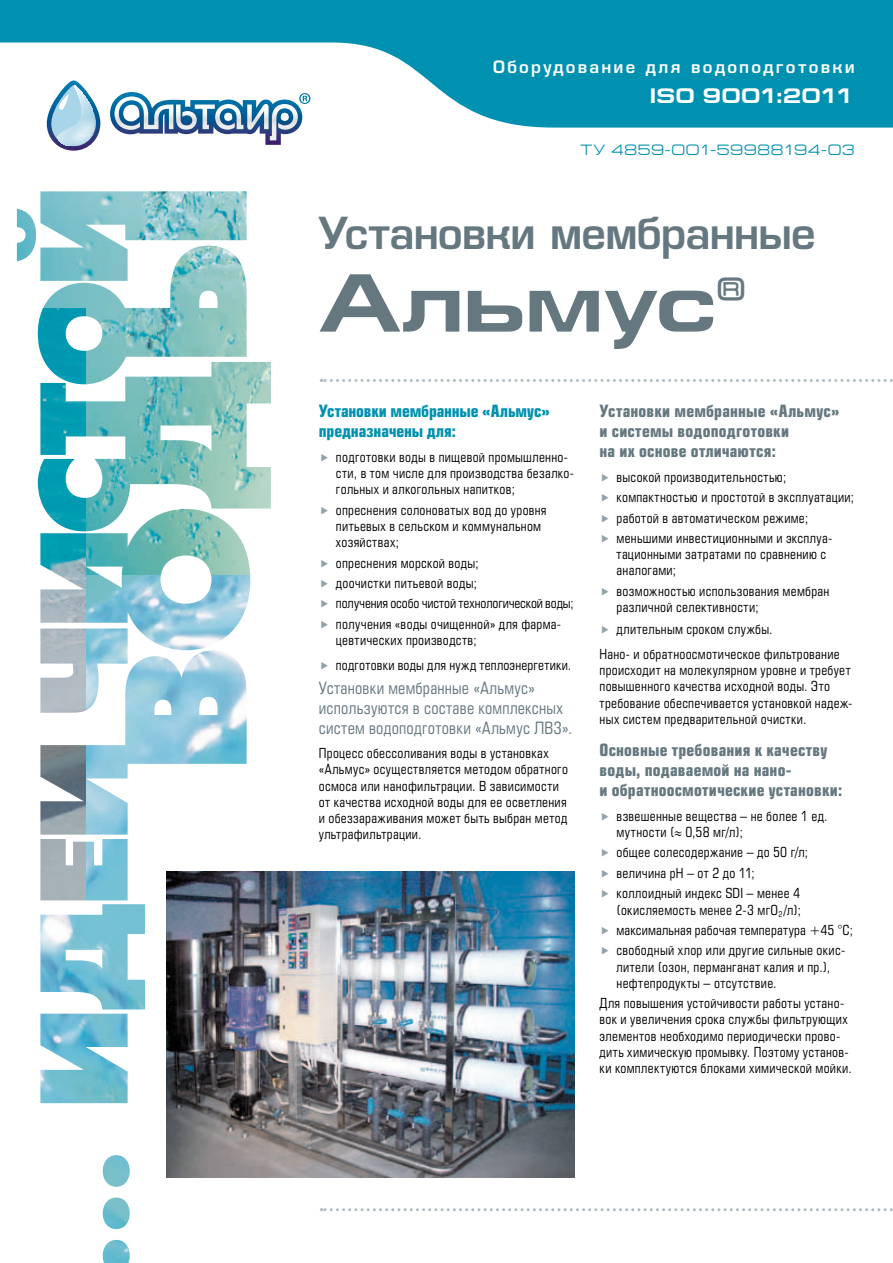
<style>
.page{position:relative;width:893px;height:1263px;background:#fff}
.page>*{position:absolute;margin:0;border:0;box-sizing:border-box;transform-origin:0 0}
.t1{font:700 82.5px "Europe Extended C";letter-spacing:-.02em;color:#65777f}
.t2{font:46.5px "Eurofont Medium C";letter-spacing:-.025em;color:#65777f}
.t3{font:700 21px "Europe Extended C";letter-spacing:.01em;color:#fff}
.t4{font:18px "Eurofont Medium C";letter-spacing:.125em;color:#fff}
.t5{font:700 16.5px/19.8px "Europe Condensed C";letter-spacing:.01em;color:#65777f}
.t6{font:16.5px/19.8px "Europe Condensed C";letter-spacing:.015em;color:#65777f}
.t7{font:700 16.5px/19.8px "Europe Condensed C";letter-spacing:-.01em;color:#0091b0}
.t8{font:15px "Europe Extended C";letter-spacing:.025em;color:#0091b0}
.t9{font:13.5px/16.2px "Europe Condensed C";letter-spacing:.02em;color:#000}
</style>
<div class="page">
<svg style="left:0;top:0;width:893px;height:128px;fill:#0091b0"></svg>
<svg style="left:16px;top:191px;width:277px;height:1072px"></svg>
<img style="left:47px;top:81px;width:53px;height:70px">
<img style="left:110px;top:92px;width:192px;height:53px">
<img style="left:114px;top:96px;width:184px;height:44px">
<svg style="left:51px;top:85px;width:45px;height:62px;background:#a6cade"></svg>
<svg style="left:299px;top:93px;width:11px;height:11px"></svg>
<svg style="left:321px;top:1208px;width:572px;height:3px"></svg>
<svg style="left:321px;top:379px;width:572px;height:3px"></svg>
<img style="left:167px;top:872px;width:407px;height:305px">
<h3 class="t4" style="left:493px;top:56px;width:363px">Оборудование для водоподготовки</h3>
<h3 class="t3" style="left:649px;top:84px;width:207px">ISO 9001:2011</h3>
<p class="t8" style="left:581px;top:141px;width:276px">ТУ 4859-001-59988194-03</p>
<h2 class="t2" style="left:319px;top:206px;width:498px">Установки мембранные</h2>
<h1 class="t1" style="left:319px;top:258px;width:428px">Альмус<sup>®</sup></h1>
<p class="t7" style="left:319px;top:401px;width:232px">Установки мембранные «Альмус» предназначены для:</p>
<p class="t9" style="left:336px;top:449px;width:240px">подготовки воды в пищевой промышленно&shy;сти, в том числе для производства безалко&shy;гольных и алкогольных напитков;</p>
<p class="t9" style="left:336px;top:501px;width:212px">опреснения солоноватых вод до уровня питьевых в сельском и коммунальном хозяйствах;</p>
<p class="t9" style="left:336px;top:552px;width:240px;line-height:20.4px">опреснения морской воды;<br>доочистки питьевой воды;<br>получения особо чистой технологической воды; получения «воды очищенной» для фарма-</p>
<p class="t9" style="left:336px;top:628px;width:237px;line-height:24.8px">цевтических производств;<br>подготовки воды для нужд теплоэнергетики.</p>
<p class="t6" style="left:319px;top:678px;width:255px">Установки мембранные «Альмус» используются в составе комплексных систем водоподготовки «Альмус ЛВЗ».</p>
<p class="t9" style="left:319px;top:745px;width:251px">Процесс обессоливания воды в установках «Альмус» осуществляется методом обратного осмоса или нанофильтрации. В зависимости от качества исходной воды для ее осветления и обеззараживания может быть выбран метод ультрафильтрации.</p>
<p class="t5" style="left:600px;top:401px;width:242px">Установки мембранные «Альмус» и системы водоподготовки<br>на их основе отличаются:</p>
<p class="t9" style="left:617px;top:466px;width:239px;line-height:20.4px">высокой производительностью; компактностью и простотой в эксплуатации; работой в автоматическом режиме; меньшими инвестиционными и эксплуа-</p>
<p class="t9" style="left:617px;top:546px;width:211px">тационными затратами по сравнению с аналогами;</p>
<p class="t9" style="left:617px;top:583px;width:214px">возможностью использования мембран различной селективности;</p>
<p class="t9" style="left:600px;top:617px;width:242px;line-height:24.8px;text-indent:17px">длительным сроком службы.<br>Нано- и обратноосмотическое фильтрование</p>
<p class="t9" style="left:600px;top:662px;width:254px">происходит на молекулярном уровне и требует повышенного качества исходной воды. Это требование обеспечивается установкой надеж&shy;ных систем предварительной очистки.</p>
<p class="t5" style="left:600px;top:740px;width:245px">Основные требования к качеству воды, подаваемой на нано-<br>и обратноосмотические установки:</p>
<p class="t9" style="left:617px;top:807px;width:213px">взвешенные вещества – не более 1 ед. мутности (≈ 0,58 мг/л);</p>
<p class="t9" style="left:617px;top:842px;width:193px;line-height:20.4px">общее солесодержание – до 50 г/л; величина рН – от 2 до 11; коллоидный индекс SDI – менее 4</p>
<p class="t9" style="left:617px;top:899px;width:238px;line-height:20.4px">(окисляемость менее 2-3 мгО<sub>2</sub> /л); максимальная рабочая температура +45 °С; свободный хлор или другие сильные окис-</p>
<p class="t9" style="left:617px;top:958px;width:215px">лители (озон, перманганат калия и пр.), нефтепродукты – отсутствие.</p>
<p class="t9" style="left:600px;top:995px;width:254px">Для повышения устойчивости работы устано&shy;вок и увеличения срока службы фильтрующих элементов необходимо периодически прово&shy;дить химическую промывку. Поэтому установ&shy;ки комплектуются блоками химической мойки.</p>
</div>
